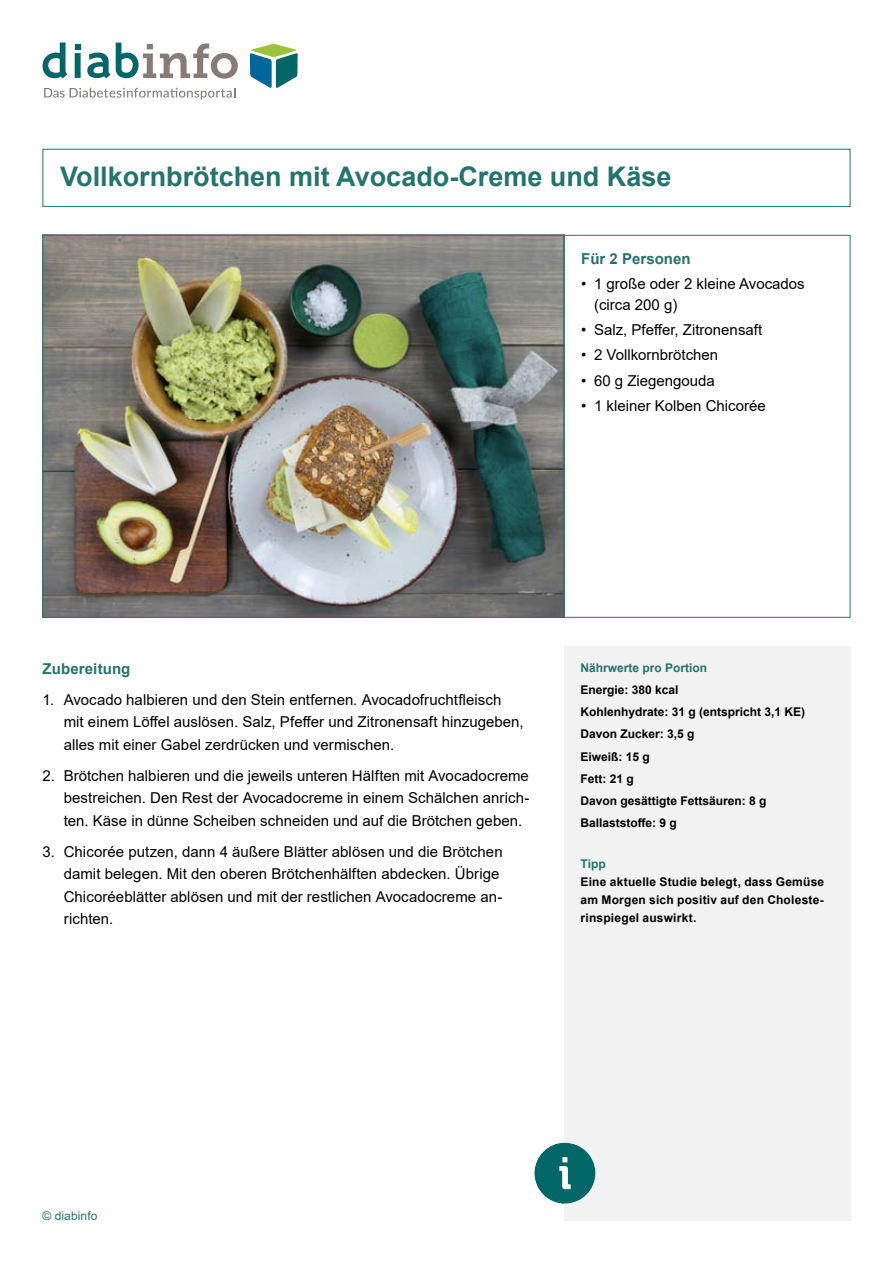
<style>
.page{position:relative;width:893px;height:1263px;background:#fff}
.page>*{position:absolute;margin:0;border:0;box-sizing:border-box;transform-origin:0 0}
.t1{font:700 27px "Arial";color:#25726e}
.t2{font:15px/22.5px "Arial";color:#000}
.t3{font:700 15px "Arial";letter-spacing:.005em;color:#25726e}
.t4{font:700 12px/22.2px "Arial";color:#000}
.t5{font:700 12px "Arial";color:#25726e}
.t6{font:12px "Arial";letter-spacing:.01em;color:#25726e}
</style>
<div class="page">
<svg style="left:250px;top:44px;width:48px;height:44px"></svg>
<svg style="left:43px;top:43px;width:24px;height:35px"></svg>
<svg style="left:87px;top:43px;width:151px;height:36px"></svg>
<svg style="left:75px;top:44px;width:6px;height:34px"></svg>
<svg style="left:44px;top:88px;width:191px;height:12px"></svg>
<img style="left:45px;top:237px;width:517px;height:379px">
<div style="left:43px;top:149px;width:807px;height:58px;border:1px solid #25726e"></div>
<div style="left:564px;top:235px;width:286px;height:383px;border:1px solid #25726e"></div>
<div style="left:564px;top:646px;width:286px;height:574px;background:#f2f2f2"></div>
<div style="left:535px;top:1143px;width:60px;height:60px;background:#066;border-radius:50%"></div>
<svg style="left:559px;top:1157px;width:12px;height:32px"></svg>
<h1 class="t1" style="left:60px;top:158px;width:613px">Vollkornbrötchen mit Avocado-Creme und Käse</h1>
<p class="t3" style="left:581px;top:248px;width:111px">Für 2 Personen</p>
<p class="t2" style="left:594px;top:273px;width:212px;line-height:21px;text-indent:-13px">• 1 große oder 2 kleine Avocados (circa 200 g)</p>
<p class="t2" style="left:581px;top:318px;width:182px">• Salz, Pfeffer, Zitronensaft</p>
<p class="t2" style="left:581px;top:344px;width:138px">• 2 Vollkornbrötchen</p>
<p class="t2" style="left:581px;top:369px;width:135px">• 60 g Ziegengouda</p>
<p class="t2" style="left:581px;top:394px;width:186px">• 1 kleiner Kolben Chicorée</p>
<p class="t3" style="left:43px;top:658px;width:89px">Zubereitung</p>
<p class="t2" style="left:64px;top:688px;width:461px;text-indent:-21px">1. Avocado halbieren und den Stein entfernen. Avocadofruchtfleisch mit einem Löffel auslösen. Salz, Pfeffer und Zitronensaft hinzugeben, alles mit einer Gabel zerdrücken und vermischen.</p>
<p class="t2" style="left:64px;top:764px;width:467px;text-align:justify;text-indent:-21px">2. Brötchen halbieren und die jeweils unteren Hälften mit Avocadocreme bestreichen. Den Rest der Avocadocreme in einem Schälchen anrich&shy;ten. Käse in dünne Scheiben schneiden und auf die Brötchen geben.</p>
<p class="t2" style="left:64px;top:840px;width:440px;text-indent:-21px">3. Chicorée putzen, dann 4 äußere Blätter ablösen und die Brötchen damit belegen. Mit den oberen Brötchenhälften abdecken. Übrige Chicoréeblätter ablösen und mit der restlichen Avocadocreme an&shy;richten.</p>
<p class="t5" style="left:581px;top:659px;width:128px">Nährwerte pro Portion</p>
<p class="t4" style="left:581px;top:679px;width:226px">Energie: 380 kcal<br>Kohlenhydrate: 31 g (entspricht 3,1 KE)<br>Davon Zucker: 3,5 g<br>Eiweiß: 15 g<br>Fett: 21 g<br>Davon gesättigte Fettsäuren: 8 g<br>Ballaststoffe: 9 g</p>
<p class="t5" style="left:581px;top:855px;width:27px">Tipp</p>
<p class="t4" style="left:581px;top:872px;width:245px;line-height:18px;text-align:justify">Eine aktuelle Studie belegt, dass Gemüse am Morgen sich positiv auf den Choleste&shy;rinspiegel auswirkt.</p>
<p class="t6" style="left:43px;top:1208px;width:56px">© diabinfo</p>
</div>
